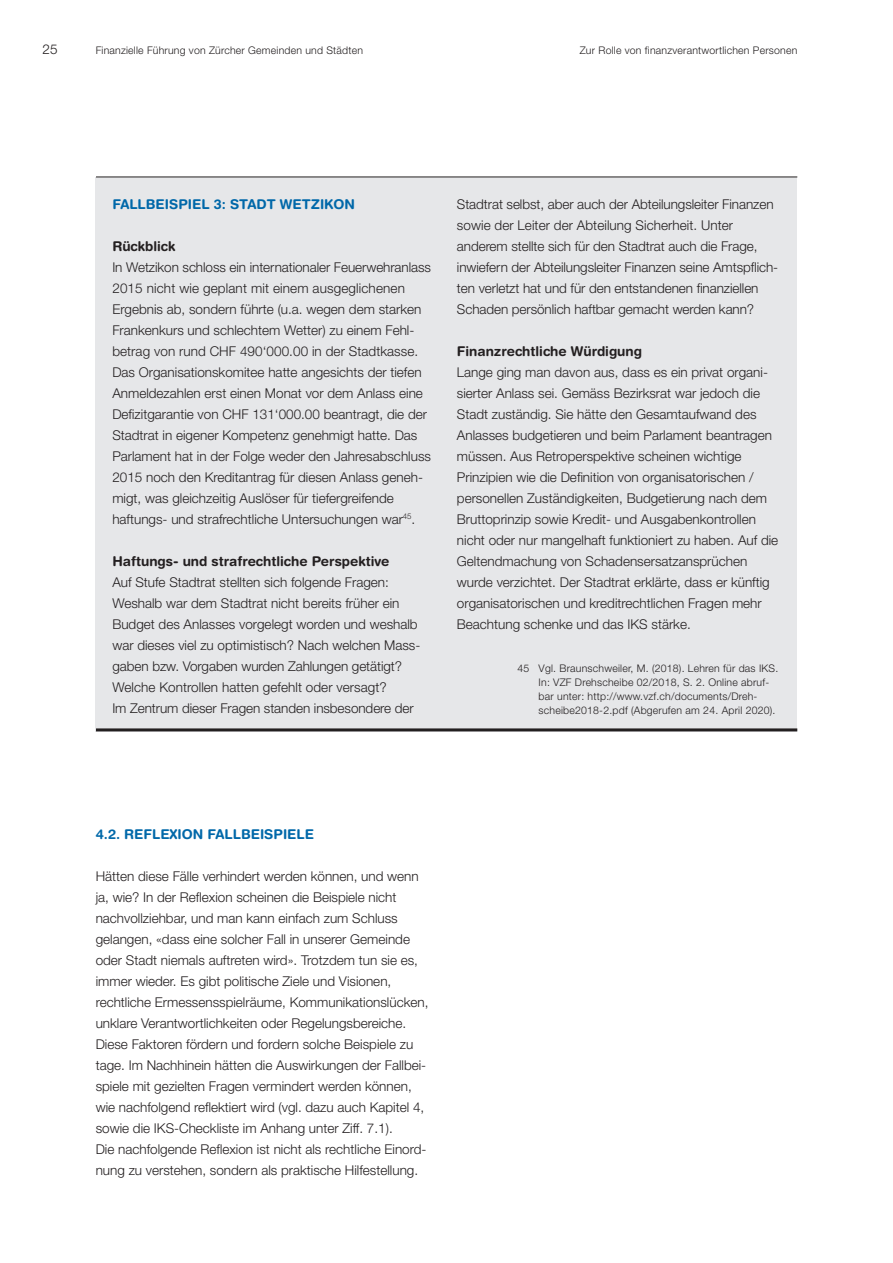
<style>
.page{position:relative;width:893px;height:1263px;background:#fff}
.page>*{position:absolute;margin:0;border:0;box-sizing:border-box;transform-origin:0 0}
.t1{font:300 13.5px/21px "Helvetica Neue LT Pro";color:#231f20}
.t2{font:700 13.5px "Helvetica Rounded LT Std";color:#231f20}
.t3{font:700 13.5px "Helvetica Rounded LT Std";color:#0068a9}
.t4{font:300 10.5px/14.2px "Helvetica Neue LT Pro";letter-spacing:.02em;color:#231f20}
</style>
<div class="page">
<div style="left:95px;top:177px;width:702px;height:554px;background:#e6e7e9"></div>
<hr style="left:96px;top:728px;width:701px;height:3px;background:#231f20">
<hr style="left:96px;top:177px;width:701px;height:1px;background:#231f20">
<p class="t1" style="left:43px;top:38px;width:17px">25</p>
<p class="t4" style="left:96px;top:43px;width:269px">Finanzielle Führung von Zürcher Gemeinden und Städten</p>
<p class="t4" style="left:580px;top:43px;width:219px">Zur Rolle von finanzverantwortlichen Personen</p>
<p class="t3" style="left:112px;top:196px;width:244px">FALLBEISPIEL 3: STADT WETZIKON</p>
<p class="t2" style="left:112px;top:238px;width:65px">Rückblick</p>
<p class="t1" style="left:112px;top:256px;width:320px">In Wetzikon schloss ein internationaler Feuerwehranlass 2015 nicht wie geplant mit einem ausgeglichenen Ergebnis ab, sondern führte (u.a. wegen dem starken Frankenkurs und schlechtem Wetter) zu einem Fehl&shy;betrag von rund CHF 490‘000.00 in der Stadtkasse.<br>Das Organisationskomitee hatte angesichts der tiefen Anmeldezahlen erst einen Monat vor dem Anlass eine Defizitgarantie von CHF 131‘000.00 beantragt, die der Stadtrat in eigener Kompetenz genehmigt hatte. Das Parlament hat in der Folge weder den Jahresabschluss 2015 noch den Kreditantrag für diesen Anlass geneh&shy;migt, was gleichzeitig Auslöser für tiefergreifende haftungs- und strafrechtliche Untersuchungen war<sup>45</sup>.</p>
<p class="t2" style="left:112px;top:553px;width:279px">Haftungs- und strafrechtliche Perspektive</p>
<p class="t1" style="left:112px;top:571px;width:310px">Auf Stufe Stadtrat stellten sich folgende Fragen:<br>Weshalb war dem Stadtrat nicht bereits früher ein Budget des Anlasses vorgelegt worden und weshalb war dieses viel zu optimistisch? Nach welchen Mass&shy;gaben bzw. Vorgaben wurden Zahlungen getätigt?<br>Welche Kontrollen hatten gefehlt oder versagt?<br>Im Zentrum dieser Fragen standen insbesondere der</p>
<p class="t1" style="left:457px;top:193px;width:323px">Stadtrat selbst, aber auch der Abteilungsleiter Finanzen sowie der Leiter der Abteilung Sicherheit. Unter anderem stellte sich für den Stadtrat auch die Frage, inwiefern der Abteilungsleiter Finanzen seine Amtspflich&shy;ten verletzt hat und für den entstandenen finanziellen Schaden persönlich haftbar gemacht werden kann?</p>
<p class="t2" style="left:457px;top:343px;width:187px">Finanzrechtliche Würdigung</p>
<p class="t1" style="left:457px;top:361px;width:323px">Lange ging man davon aus, dass es ein privat organi&shy;sierter Anlass sei. Gemäss Bezirksrat war jedoch die Stadt zuständig. Sie hätte den Gesamtaufwand des Anlasses budgetieren und beim Parlament beantragen müssen. Aus Retroperspektive scheinen wichtige Prinzipien wie die Definition von organisatorischen / personellen Zuständigkeiten, Budgetierung nach dem Bruttoprinzip sowie Kredit- und Ausgabenkontrollen nicht oder nur mangelhaft funktioniert zu haben. Auf die Geltendmachung von Schadensersatzansprüchen wurde verzichtet. Der Stadtrat erklärte, dass er künftig organisatorischen und kreditrechtlichen Fragen mehr Beachtung schenke und das IKS stärke.</p>
<p class="t4" style="left:539px;top:661px;width:241px;text-indent:-21px">45 Vgl. Braunschweiler, M. (2018). Lehren für das IKS.<br>In: VZF Drehscheibe 02/2018, S. 2. Online abruf&shy;bar unter: http://www.vzf.ch/documents/Dreh&shy;scheibe2018-2.pdf (Abgerufen am 24. April 2020).</p>
<p class="t3" style="left:96px;top:826px;width:220px">4.2. REFLEXION FALLBEISPIELE</p>
<p class="t1" style="left:96px;top:865px;width:334px">Hätten diese Fälle verhindert werden können, und wenn ja, wie? In der Reflexion scheinen die Beispiele nicht nachvollziehbar, und man kann einfach zum Schluss gelangen, «dass eine solcher Fall in unserer Gemeinde oder Stadt niemals auftreten wird». Trotzdem tun sie es, immer wieder. Es gibt politische Ziele und Visionen, rechtliche Ermessensspielräume, Kommunikationslücken, unklare Verantwortlichkeiten oder Regelungsbereiche.<br>Diese Faktoren fördern und fordern solche Beispiele zu tage. Im Nachhinein hätten die Auswirkungen der Fallbei&shy;spiele mit gezielten Fragen vermindert werden können, wie nachfolgend reflektiert wird (vgl. dazu auch Kapitel 4, sowie die IKS-Checkliste im Anhang unter Ziff. 7.1).<br>Die nachfolgende Reflexion ist nicht als rechtliche Einord&shy;nung zu verstehen, sondern als praktische Hilfestellung.</p>
</div>
